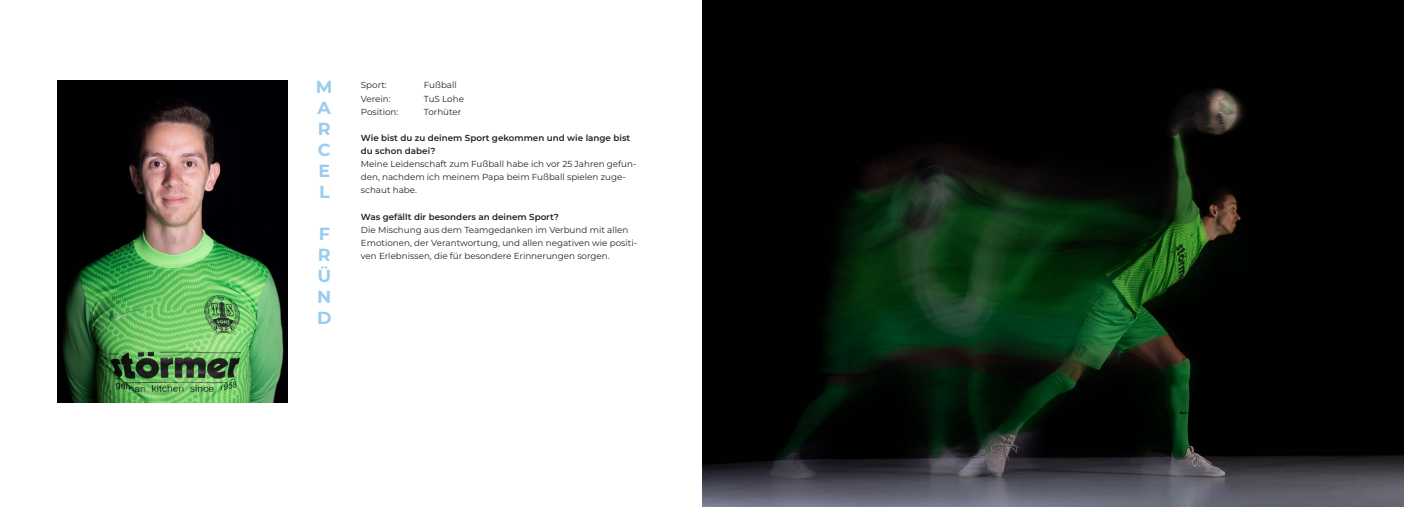
<style>
.page{position:relative;width:1404px;height:511px;background:#fff}
.page>*{position:absolute;margin:0;border:0;box-sizing:border-box;transform-origin:0 0}
.Zwischenueberschriften{font:700 17.5px "Montserrat";color:#99cdef}
.Fliesstexte{font:8.75px/13.1px "Montserrat";color:#231f20}
.Fliesstexte-2{font:600 8.75px/13.1px "Montserrat";color:#231f20}
</style>
<div class="page">
<img style="left:57px;top:80px;width:230px;height:322px">
<img style="left:703px;top:0;width:701px;height:506px">
<p class="Zwischenueberschriften" style="left:316px;top:74px;width:18px">M</p>
<p class="Zwischenueberschriften" style="left:318px;top:95px;width:15px">A</p>
<p class="Zwischenueberschriften" style="left:318px;top:116px;width:14px">R</p>
<p class="Zwischenueberschriften" style="left:318px;top:137px;width:14px">C</p>
<p class="Zwischenueberschriften" style="left:318px;top:158px;width:13px">E</p>
<p class="Zwischenueberschriften" style="left:319px;top:179px;width:12px">L</p>
<p class="Zwischenueberschriften" style="left:319px;top:221px;width:13px">F</p>
<p class="Zwischenueberschriften" style="left:318px;top:242px;width:14px">R</p>
<p class="Zwischenueberschriften" style="left:317px;top:263px;width:15px">Ü</p>
<p class="Zwischenueberschriften" style="left:317px;top:284px;width:16px">N</p>
<p class="Zwischenueberschriften" style="left:317px;top:305px;width:16px">D</p>
<p class="Fliesstexte" style="left:361px;top:78px;width:27px">Sport:</p>
<p class="Fliesstexte" style="left:424px;top:78px;width:34px">Fußball</p>
<p class="Fliesstexte" style="left:361px;top:92px;width:31px">Verein:</p>
<p class="Fliesstexte" style="left:424px;top:92px;width:42px">TuS Lohe</p>
<p class="Fliesstexte" style="left:361px;top:105px;width:39px">Position:</p>
<p class="Fliesstexte" style="left:424px;top:105px;width:39px">Torhüter</p>
<p class="Fliesstexte-2" style="left:361px;top:131px;width:271px">Wie bist du zu deinem Sport gekommen und wie lange bist du schon dabei?</p>
<p class="Fliesstexte" style="left:361px;top:157px;width:277px">Meine Leidenschaft zum Fußball habe ich vor 25 Jahren gefun&shy;den, nachdem ich meinem Papa beim Fußball spielen zuge&shy;schaut habe.</p>
<p class="Fliesstexte-2" style="left:361px;top:210px;width:199px">Was gefällt dir besonders an deinem Sport?</p>
<p class="Fliesstexte" style="left:361px;top:223px;width:278px">Die Mischung aus dem Teamgedanken im Verbund mit allen<br>Emotionen, der Verantwortung, und allen negativen wie positi&shy;ven Erlebnissen, die für besondere Erinnerungen sorgen.</p>
</div>
